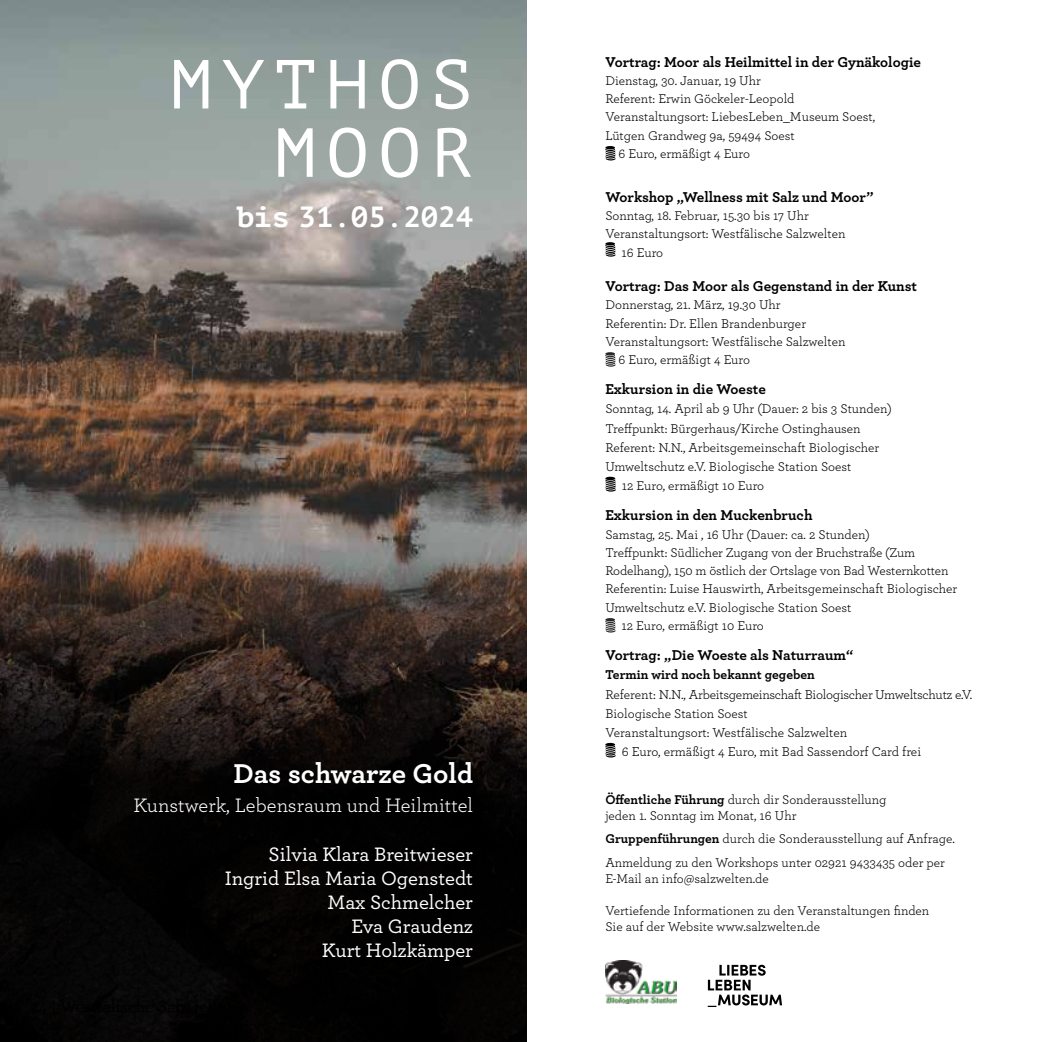
<style>
.page{position:relative;width:1042px;height:1042px;background:#fff}
.page>*{position:absolute;margin:0;border:0;box-sizing:border-box;transform-origin:0 0}
.t1{font:69.3px/68.2px "PT Mono";letter-spacing:.13em;color:#fff;text-align:right}
.t2{font:700 29.05px "PT Mono";color:#fff}
.t3{font:700 28.53px "Archer";letter-spacing:-.005em;color:#fff}
.t4{font:500 20.47px/24px "Archer";color:#fff;text-align:right}
.t5{font:20.47px "Archer";color:#fff}
.t6{font:700 15.05px "Archer";color:#000}
.t7{font:13.47px/19.2px "Archer";letter-spacing:-.01em;color:#000}
.t8{font:700 13.47px "Archer";color:#000}
.t9{font:13.3px/15.9px "Archer";color:#000}
.s1{font-weight:700}
</style>
<div class="page">
<img style="left:605px;top:961px;width:72px;height:43px">
<svg style="left:708px;top:965px;width:74px;height:42px"></svg>
<svg style="left:605px;top:352px;width:10px;height:15px"></svg>
<svg style="left:605px;top:477px;width:11px;height:15px"></svg>
<svg style="left:605px;top:618px;width:10px;height:14px"></svg>
<svg style="left:605px;top:743px;width:10px;height:14px"></svg>
<svg style="left:605px;top:146px;width:10px;height:14px"></svg>
<svg style="left:605px;top:242px;width:10px;height:15px"></svg>
<img style="left:0;top:0;width:527px;height:520px">
<svg style="left:0;top:520px;width:527px;height:522px;background:#1f1a17"></svg>
<h1 class="t1" style="left:170px;top:51px;width:305px">MYTHOS<br>MOOR</h1>
<h2 class="t2" style="left:237px;top:199px;width:237px">bis 31.05.2024</h2>
<h3 class="t3" style="left:233px;top:751px;width:241px">Das schwarze Gold</h3>
<h3 class="t5" style="left:134px;top:791px;width:341px">Kunstwerk, Lebensraum und Heilmittel</h3>
<h3 class="t4" style="left:225px;top:841px;width:250px">Silvia Klara Breitwieser<br>Ingrid Elsa Maria Ogenstedt<br>Max Schmelcher<br>Eva Graudenz<br>Kurt Holzkämper</h3>
<p class="t6" style="left:605px;top:50px;width:317px">Vortrag: Moor als Heilmittel in der Gynäkologie</p>
<p class="t9" style="left:605px;top:72px;width:157px">Dienstag, 30. Januar, 19 Uhr</p>
<p class="t9" style="left:605px;top:90px;width:191px">Referent: Erwin Göckeler-Leopold</p>
<p class="t9" style="left:605px;top:108px;width:271px">Veranstaltungsort: LiebesLeben_Museum Soest,</p>
<p class="t9" style="left:605px;top:127px;width:191px">Lütgen Grandweg 9a, 59494 Soest</p>
<p class="t9" style="left:618px;top:145px;width:133px">6 Euro, ermäßigt 4 Euro</p>
<p class="t6" style="left:605px;top:185px;width:270px">Workshop „Wellness mit Salz und Moor”</p>
<p class="t9" style="left:605px;top:207px;width:205px">Sonntag, 18. Februar, 15.30 bis 17 Uhr</p>
<p class="t9" style="left:605px;top:225px;width:242px">Veranstaltungsort: Westfälische Salzwelten</p>
<p class="t9" style="left:621px;top:244px;width:43px">16 Euro</p>
<p class="t6" style="left:605px;top:274px;width:313px">Vortrag: Das Moor als Gegenstand in der Kunst</p>
<p class="t9" style="left:605px;top:296px;width:177px">Donnerstag, 21. März, 19.30 Uhr</p>
<p class="t9" style="left:605px;top:314px;width:202px">Referentin: Dr. Ellen Brandenburger</p>
<p class="t9" style="left:605px;top:333px;width:242px">Veranstaltungsort: Westfälische Salzwelten</p>
<p class="t9" style="left:618px;top:351px;width:133px">6 Euro, ermäßigt 4 Euro</p>
<p class="t6" style="left:605px;top:377px;width:162px">Exkursion in die Woeste</p>
<p class="t9" style="left:605px;top:400px;width:288px">Sonntag, 14. April ab 9 Uhr (Dauer: 2 bis 3 Stunden)</p>
<p class="t9" style="left:605px;top:419px;width:257px">Treffpunkt: Bürgerhaus/Kirche Ostinghausen</p>
<p class="t9" style="left:605px;top:439px;width:275px">Referent: N.N., Arbeitsgemeinschaft Biologischer</p>
<p class="t9" style="left:605px;top:458px;width:248px">Umweltschutz e.V. Biologische Station Soest</p>
<p class="t9" style="left:622px;top:477px;width:144px">12 Euro, ermäßigt 10 Euro</p>
<p class="t6" style="left:605px;top:503px;width:209px">Exkursion in den Muckenbruch</p>
<p class="t9" style="left:605px;top:525px;width:266px">Samstag, 25. Mai , 16 Uhr (Dauer: ca. 2 Stunden)</p>
<p class="t9" style="left:605px;top:544px;width:311px">Treffpunkt: Südlicher Zugang von der Bruchstraße (Zum</p>
<p class="t9" style="left:605px;top:562px;width:345px">Rodelhang), 150 m östlich der Ortslage von Bad Westernkotten</p>
<p class="t9" style="left:605px;top:580px;width:353px">Referentin: Luise Hauswirth, Arbeitsgemeinschaft Biologischer</p>
<p class="t9" style="left:605px;top:599px;width:248px">Umweltschutz e.V. Biologische Station Soest</p>
<p class="t9" style="left:621px;top:617px;width:144px">12 Euro, ermäßigt 10 Euro</p>
<p class="t6" style="left:605px;top:643px;width:249px">Vortrag: „Die Woeste als Naturraum“</p>
<p class="t8" style="left:605px;top:664px;width:211px">Termin wird noch bekannt gegeben</p>
<p class="t7" style="left:605px;top:684px;width:368px">Referent: N.N., Arbeitsgemeinschaft Biologischer Umweltschutz e.V.</p>
<p class="t9" style="left:605px;top:705px;width:144px">Biologische Station Soest</p>
<p class="t7" style="left:622px;top:722px;width:301px;text-indent:-16px">Veranstaltungsort: Westfälische Salzwelten<br>6 Euro, ermäßigt 4 Euro, mit Bad Sassendorf Card frei</p>
<p class="t9" style="left:605px;top:791px;width:283px"><span class="s1">Öffentliche Führung</span> durch dir Sonderausstellung jeden 1. Sonntag im Monat, 16 Uhr</p>
<p class="t9" style="left:605px;top:827px;width:351px;line-height:23.3px"><span class="s1">Gruppenführungen</span> durch die Sonderausstellung auf Anfrage.<br>Anmeldung zu den Workshops unter 02921 9433435 oder per</p>
<p class="t9" style="left:605px;top:869px;width:165px">E-Mail an info@salzwelten.de</p>
<p class="t9" style="left:605px;top:901px;width:325px">Vertiefende Informationen zu den Veranstaltungen finden<br>Sie auf der Website www.salzwelten.de</p>
</div>
